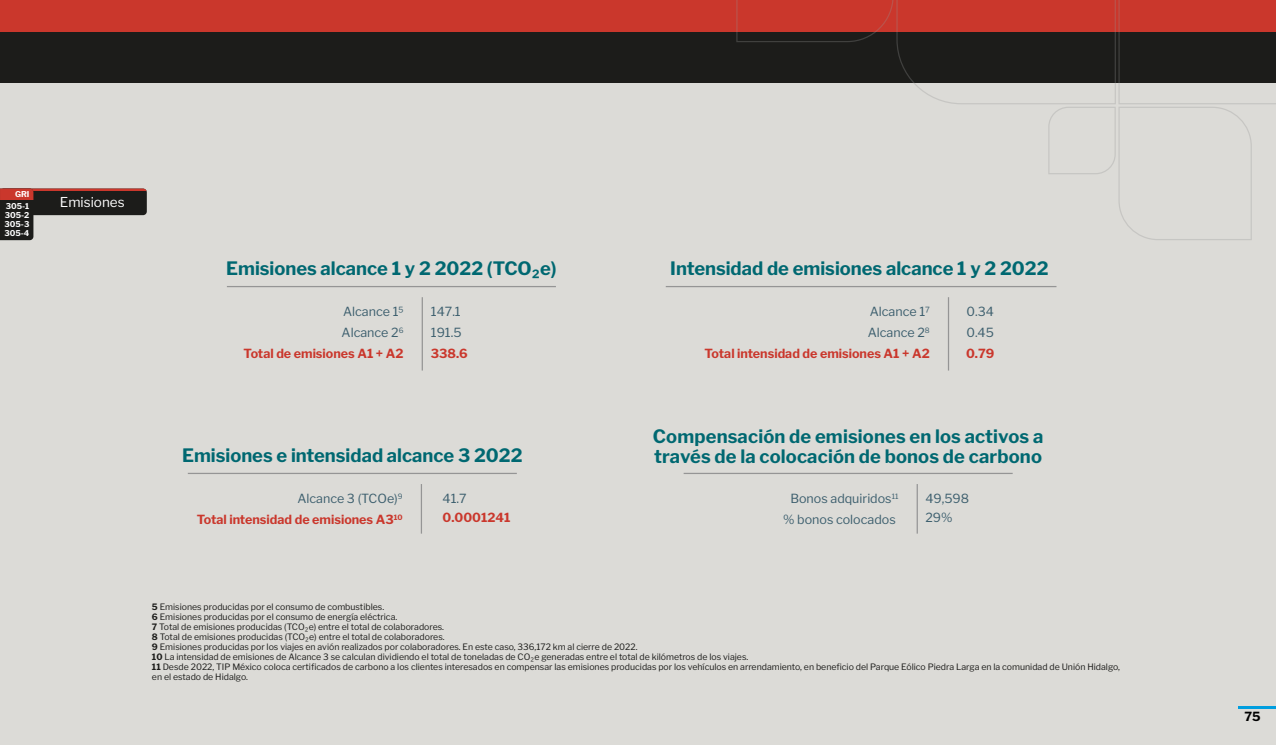
<style>
.page{position:relative;width:1276px;height:745px;background:#fff}
.page>*{position:absolute;margin:0;border:0;box-sizing:border-box;transform-origin:0 0}
.t1{font:700 18.38px/20.2px "Libre Franklin";color:#006871}
.t2{font:13.5px "Libre Franklin";color:#fff}
.t3{font:700 12.5px/21.2px "Libre Franklin";color:#ca372c;text-align:right}
.t4{font:12.5px/21.2px "Libre Franklin";color:#3d5f6e;text-align:center}
.t5{font:700 12.5px "Libre Franklin";color:#000}
.t6{font:8.75px/10px "Libre Franklin";color:#1c1c1a}
.t7{font:700 8px/9px "Libre Franklin";color:#fff;text-align:right}
.s1{font-weight:400;color:#3d5f6e}
.s2{font-weight:700}
</style>
<div class="page">
<div style="left:0;top:0;width:1276px;height:744px;background:#dcdbd7"></div>
<div style="left:0;top:25px;width:1276px;height:58px;background:#1c1c1a"></div>
<div style="left:0;top:0;width:1276px;height:31px;background:#ca372c"></div>
<svg style="left:735px;top:0;width:541px;height:240px"></svg>
<hr style="left:227px;top:286px;width:329px;height:1px;background:#959595">
<hr style="left:422px;top:297px;width:1px;height:73px;background:#959595">
<hr style="left:666px;top:286px;width:390px;height:1px;background:#959595">
<hr style="left:948px;top:297px;width:1px;height:73px;background:#959595">
<hr style="left:188px;top:472px;width:329px;height:1px;background:#959595">
<hr style="left:421px;top:483px;width:1px;height:50px;background:#959595">
<hr style="left:683px;top:472px;width:329px;height:1px;background:#959595">
<hr style="left:916px;top:483px;width:2px;height:50px;background:#959595">
<div style="left:0;top:188px;width:147px;height:27px;background:#1c1c1a;border-radius:4px"></div>
<hr style="left:0;top:188px;width:147px;height:3px;background:#ca372c">
<svg style="left:0;top:199px;width:33px;height:41px"></svg>
<div style="left:0;top:188px;width:33px;height:11px;background:#ca372c"></div>
<hr style="left:1238px;top:706px;width:38px;height:2px;background:#009edf">
<p class="t7" style="left:6px;top:187px;width:25px;line-height:12.1px">GRI<br>305-1</p>
<p class="t7" style="left:4px;top:210px;width:26px;text-align:justify">305-2<br>305-3<br>305-4</p>
<h2 class="t2" style="left:60px;top:192px;width:66px">Emisiones</h2>
<h1 class="t1" style="left:226px;top:256px;width:332px">Emisiones alcance 1 y 2 2022 (TCO2e)</h1>
<h3 class="t3" style="left:244px;top:299px;width:161px"><span class="s1">Alcance 15<br>Alcance 2</span><sup>6<br></sup>Total de emisiones A1 + A2</h3>
<h3 class="t4" style="left:431px;top:299px;width:31px">147.1</h3>
<h3 class="t4" style="left:431px;top:320px;width:32px">191.5</h3>
<h3 class="t3" style="left:431px;top:342px;width:38px">338.6</h3>
<h1 class="t1" style="left:182px;top:443px;width:342px">Emisiones e intensidad alcance 3 2022</h1>
<h3 class="t3" style="left:197px;top:486px;width:207px"><span class="s1">Alcance 3 (TCOe)</span><sup>9<br></sup>Total intensidad de emisiones A3<sup>10</sup></h3>
<h3 class="t4" style="left:442px;top:486px;width:26px">41.7</h3>
<h3 class="t3" style="left:442px;top:505px;width:69px">0.0001241</h3>
<h1 class="t1" style="left:670px;top:256px;width:380px">Intensidad de emisiones alcance 1 y 2 2022</h1>
<h3 class="t3" style="left:704px;top:299px;width:227px"><span class="s1">Alcance 17<br>Alcance 2</span><sup>8<br></sup>Total intensidad de emisiones A1 + A2</h3>
<h3 class="t4" style="left:966px;top:299px;width:29px">0.34</h3>
<h3 class="t4" style="left:966px;top:320px;width:29px">0.45</h3>
<h3 class="t3" style="left:966px;top:342px;width:30px">0.79</h3>
<h1 class="t1" style="left:653px;top:424px;width:392px">Compensación de emisiones en los activos a través de la colocación de bonos de carbono</h1>
<h3 class="t4" style="left:783px;top:486px;width:117px">Bonos adquiridos<sup>11 </sup>% bonos colocados</h3>
<h3 class="t4" style="left:925px;top:486px;width:45px">49,598</h3>
<h3 class="t4" style="left:925px;top:505px;width:29px">29%</h3>
<p class="t6" style="left:152px;top:600px;width:969px"><span class="s2">5</span> Emisiones producidas por el consumo de combustibles.<br><span class="s2">6</span> Emisiones producidas por el consumo de energía eléctrica.<br><span class="s2">7</span> Total de emisiones producidas (TCO2e) entre el total de colaboradores.<br><span class="s2">8</span> Total de emisiones producidas (TCO2e) entre el total de colaboradores.<br><span class="s2">9</span> Emisiones producidas por los viajes en avión realizados por colaboradores. En este caso, 336,172 km al cierre de 2022.<br><span class="s2">10</span> La intensidad de emisiones de Alcance 3 se calculan dividiendo el total de toneladas de CO2e generadas entre el total de kilómetros de los viajes.<br><span class="s2">11</span> Desde 2022, TIP México coloca certificados de carbono a los clientes interesados en compensar las emisiones producidas por los vehículos en arrendamiento, en beneficio del Parque Eólico Piedra Larga en la comunidad de Unión Hidalgo, en el estado de Hidalgo.</p>
<h3 class="t5" style="left:1244px;top:706px;width:18px">75</h3>
</div>
